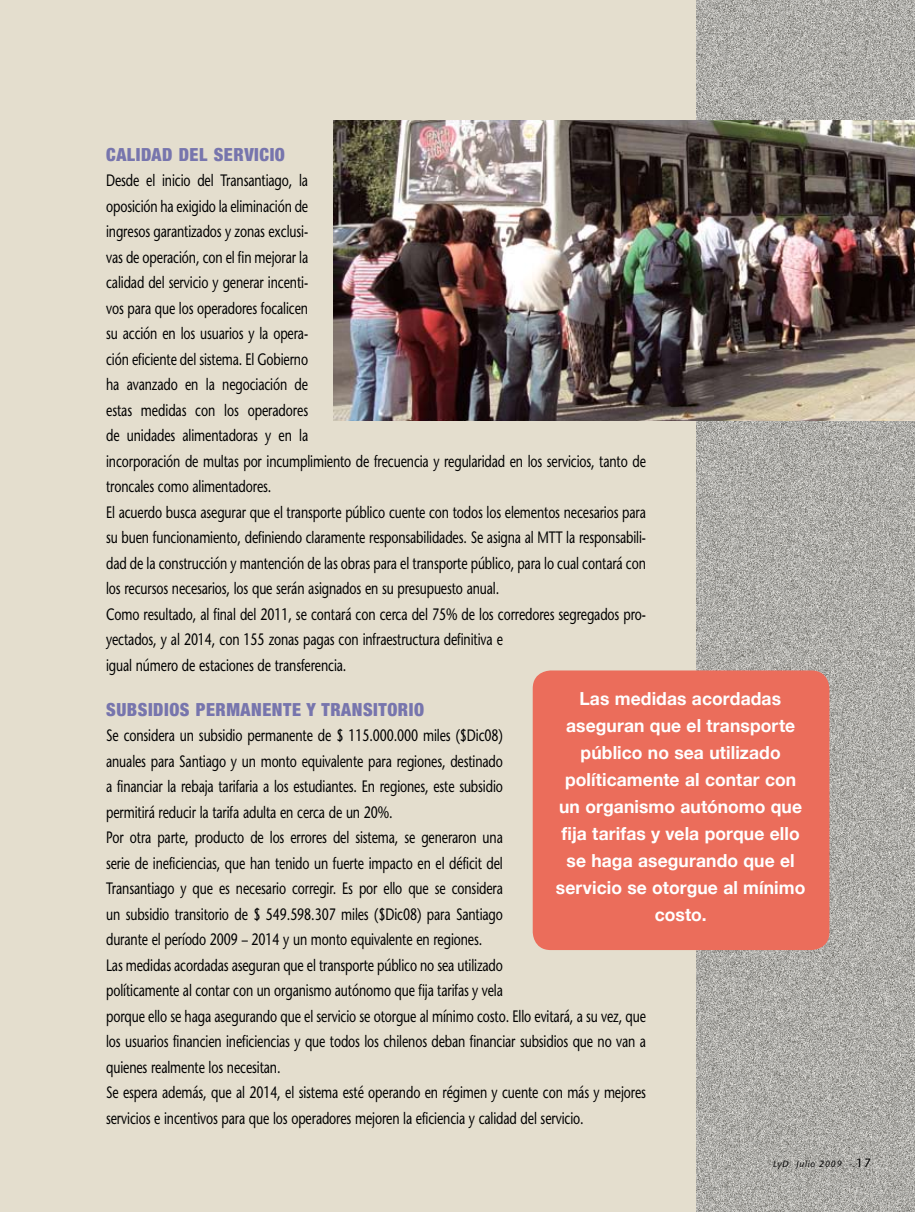
<style>
.page{position:relative;width:915px;height:1212px;background:#fff}
.page>*{position:absolute;margin:0;border:0;box-sizing:border-box;transform-origin:0 0}
.t1{font:700 18px/27px "Helvetica Neue";letter-spacing:.005em;color:#fff;text-align:center}
.t2{font:900 condensed 18px "Helvetica Neue";letter-spacing:.03em;color:#7775ad}
.t3{font:16.5px/25.5px "Stone Sans";letter-spacing:-.01em;color:#000;scale:.75 1}
.t4{font:italic 9px "Stone Sans";letter-spacing:.075em;color:#000}
.s1{font-style:normal}
.s2{font-style:normal;font-size:12px}
</style>
<div class="page">
<div style="left:0;top:0;width:914px;height:1212px;background:#e4dece"></div>
<img style="left:696px;top:0;width:218px;height:1212px">
<div style="left:532px;top:670px;width:297px;height:280px;background:#eb6d5b;border-radius:18px"></div>
<img style="left:333px;top:121px;width:581px;height:299px">
<p class="t2" style="left:106px;top:143px;width:180px">CALIDAD DEL SERVICIO</p>
<p class="t3" style="left:106px;top:168px;width:721px">Desde el inicio del Transantiago, la<br>oposición ha exigido la eliminación de<br>ingresos garantizados y zonas exclusi-<br>vas de operación, con el fin mejorar la<br>calidad del servicio y generar incenti-<br>vos para que los operadores focalicen<br>su acción en los usuarios y la opera-<br>ción eficiente del sistema. El Gobierno<br>ha avanzado en la negociación de<br>estas medidas con los operadores<br>de unidades alimentadoras y en la<br>incorporación de multas por incumplimiento de frecuencia y regularidad en los servicios, tanto de troncales como alimentadores.<br>El acuerdo busca asegurar que el transporte público cuente con todos los elementos necesarios para su buen funcionamiento, definiendo claramente responsabilidades. Se asigna al MTT</p>
<p class="t3" style="left:106px;top:525px;width:721px;text-indent:460px">la responsabili&shy;dad de la construcción y mantención de las obras para el transporte público, para lo cual contará con los recursos necesarios, los que serán asignados en su presupuesto anual.<br>Como resultado, al final del 2011, se contará con cerca del 75% de los corredores segregados pro&shy;yectados, y al 2014, con 155 zonas pagas con infraestructura definitiva e<br>igual número de estaciones de transferencia.</p>
<p class="t2" style="left:106px;top:698px;width:319px">SUBSIDIOS PERMANENTE Y TRANSITORIO</p>
<p class="t3" style="left:106px;top:723px;width:721px">Se considera un subsidio permanente de $ 115.000.000 miles ($Dic08)<br>anuales para Santiago y un monto equivalente para regiones, destinado<br>a financiar la rebaja tarifaria a los estudiantes. En regiones, este subsidio<br>permitirá reducir la tarifa adulta en cerca de un 20%.<br>Por otra parte, producto de los errores del sistema, se generaron una<br>serie de ineficiencias, que han tenido un fuerte impacto en el déficit del<br>Transantiago y que es necesario corregir. Es por ello que se considera<br>un subsidio transitorio de $ 549.598.307 miles ($Dic08) para Santiago<br>durante el período 2009 – 2014 y un monto equivalente en regiones.<br>Las medidas acordadas aseguran que el transporte público no sea utilizado<br>políticamente al contar con un organismo autónomo que fija tarifas y vela<br>porque ello se haga asegurando que el servicio se otorgue al mínimo costo. Ello evitará, a su vez, que los usuarios financien ineficiencias y que todos los chilenos deban financiar subsidios que no van a quienes realmente los necesitan.<br>Se espera además, que al 2014, el sistema esté operando en régimen y cuente con más y mejores servicios e incentivos para que los operadores mejoren la eficiencia y calidad del servicio.</p>
<p class="t1" style="left:555px;top:685px;width:251px">Las medidas acordadas aseguran que el transporte público no sea utilizado políticamente al contar con un organismo autónomo que fija tarifas y vela porque ello se haga asegurando que el servicio se otorgue al mínimo costo.</p>
<p class="t4" style="left:772px;top:1159px;width:100px">LyD Julio 2009 <span class="s1">-.</span> <span class="s2">17</span></p>
<p class="t4" style="left:768px;top:1159px;width:38px">LyD Jun</p>
</div>
